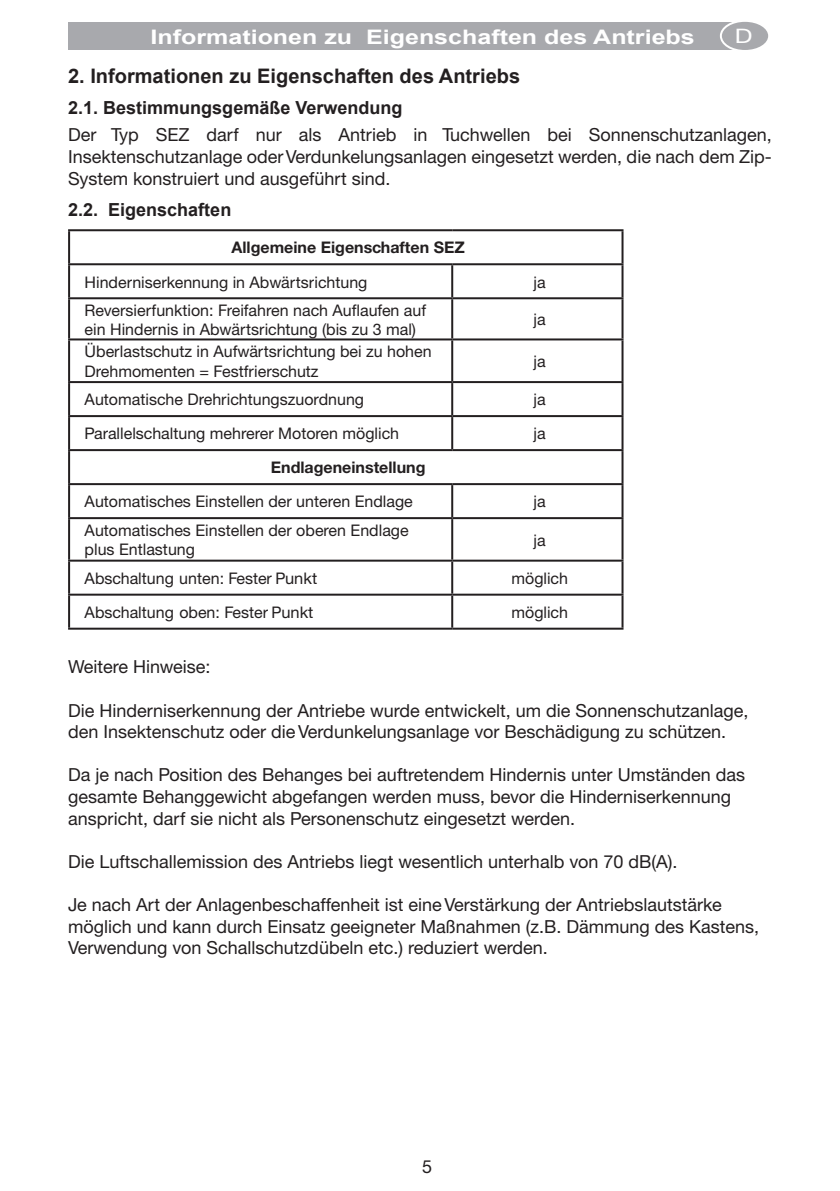
<style>
.page{position:relative;width:840px;height:1191px;background:#fff}
.page>*{position:absolute;margin:0;border:0;box-sizing:border-box;transform-origin:0 0}
.t1{font:700 20px "Arial";color:#231f20}
.t2{font:700 20px "Arial";color:#fff;scale:1.25 1}
.t3{font:20px "Helvetica Neue CE";color:#fff;scale:1.25 1}
.t4{font:18px/21.6px "Helvetica Neue CE";color:#231f20}
.t5{font:700 18px "Arial";color:#231f20}
.t6{font:16px/19.2px "Helvetica Neue CE";color:#231f20}
.t7{font:700 16px "Helvetica Neue CE";color:#231f20}
</style>
<div class="page">
<div style="left:68px;top:22px;width:669px;height:27px;background:#a8a9ad"></div>
<div style="left:720px;top:21px;width:48px;height:30px;background:#a8a9ad;border-radius:50%"></div>
<div style="left:719px;top:20px;width:50px;height:32px;border:2px solid #fff;border-radius:50%"></div>
<hr style="left:68px;top:229px;width:384px;height:2px;background:#231f20">
<hr style="left:68px;top:231px;width:2px;height:32px;background:#231f20">
<hr style="left:452px;top:229px;width:171px;height:2px;background:#231f20">
<hr style="left:621px;top:231px;width:2px;height:32px;background:#231f20">
<hr style="left:68px;top:263px;width:384px;height:2px;background:#231f20">
<hr style="left:68px;top:265px;width:2px;height:32px;background:#231f20">
<hr style="left:452px;top:263px;width:171px;height:2px;background:#231f20">
<hr style="left:451px;top:265px;width:2px;height:32px;background:#231f20">
<hr style="left:621px;top:265px;width:2px;height:32px;background:#231f20">
<hr style="left:68px;top:297px;width:384px;height:2px;background:#231f20">
<hr style="left:68px;top:299px;width:2px;height:39px;background:#231f20">
<hr style="left:452px;top:297px;width:171px;height:2px;background:#231f20">
<hr style="left:451px;top:299px;width:2px;height:39px;background:#231f20">
<hr style="left:621px;top:299px;width:2px;height:39px;background:#231f20">
<hr style="left:68px;top:338px;width:384px;height:2px;background:#231f20">
<hr style="left:68px;top:340px;width:2px;height:41px;background:#231f20">
<hr style="left:452px;top:338px;width:171px;height:2px;background:#231f20">
<hr style="left:451px;top:340px;width:2px;height:41px;background:#231f20">
<hr style="left:621px;top:340px;width:2px;height:41px;background:#231f20">
<hr style="left:68px;top:381px;width:384px;height:2px;background:#231f20">
<hr style="left:68px;top:383px;width:2px;height:32px;background:#231f20">
<hr style="left:452px;top:381px;width:171px;height:2px;background:#231f20">
<hr style="left:451px;top:383px;width:2px;height:32px;background:#231f20">
<hr style="left:621px;top:383px;width:2px;height:32px;background:#231f20">
<hr style="left:68px;top:415px;width:384px;height:2px;background:#231f20">
<hr style="left:68px;top:417px;width:2px;height:32px;background:#231f20">
<hr style="left:452px;top:415px;width:171px;height:2px;background:#231f20">
<hr style="left:451px;top:417px;width:2px;height:32px;background:#231f20">
<hr style="left:621px;top:417px;width:2px;height:32px;background:#231f20">
<hr style="left:68px;top:449px;width:384px;height:2px;background:#231f20">
<hr style="left:68px;top:451px;width:2px;height:32px;background:#231f20">
<hr style="left:452px;top:449px;width:171px;height:2px;background:#231f20">
<hr style="left:621px;top:451px;width:2px;height:32px;background:#231f20">
<hr style="left:68px;top:483px;width:384px;height:2px;background:#231f20">
<hr style="left:68px;top:485px;width:2px;height:32px;background:#231f20">
<hr style="left:452px;top:483px;width:171px;height:2px;background:#231f20">
<hr style="left:451px;top:485px;width:2px;height:32px;background:#231f20">
<hr style="left:621px;top:485px;width:2px;height:32px;background:#231f20">
<hr style="left:68px;top:517px;width:384px;height:2px;background:#231f20">
<hr style="left:68px;top:519px;width:2px;height:40px;background:#231f20">
<hr style="left:452px;top:517px;width:171px;height:2px;background:#231f20">
<hr style="left:451px;top:519px;width:2px;height:40px;background:#231f20">
<hr style="left:621px;top:519px;width:2px;height:40px;background:#231f20">
<hr style="left:68px;top:559px;width:384px;height:2px;background:#231f20">
<hr style="left:68px;top:561px;width:2px;height:32px;background:#231f20">
<hr style="left:452px;top:559px;width:171px;height:2px;background:#231f20">
<hr style="left:451px;top:561px;width:2px;height:32px;background:#231f20">
<hr style="left:621px;top:561px;width:2px;height:32px;background:#231f20">
<hr style="left:68px;top:593px;width:384px;height:2px;background:#231f20">
<hr style="left:68px;top:595px;width:2px;height:32px;background:#231f20">
<hr style="left:452px;top:593px;width:171px;height:2px;background:#231f20">
<hr style="left:451px;top:595px;width:2px;height:32px;background:#231f20">
<hr style="left:621px;top:595px;width:2px;height:32px;background:#231f20">
<hr style="left:68px;top:627px;width:384px;height:2px;background:#231f20">
<hr style="left:452px;top:627px;width:171px;height:2px;background:#231f20">
<p class="t2" style="left:150px;top:24px;width:436px">Informationen zu Eigenschaften des Antriebs</p>
<p class="t3" style="left:734px;top:24px;width:16px">D</p>
<p class="t1" style="left:68px;top:63px;width:453px">2. Informationen zu Eigenschaften des Antriebs</p>
<p class="t5" style="left:68px;top:96px;width:336px">2.1. Bestimmungsgemäße Verwendung</p>
<p class="t4" style="left:68px;top:124px;width:704px;text-align:justify">Der Typ SEZ darf nur als Antrieb in Tuchwellen bei Sonnenschutzanlagen, Insektenschutzanlage oder Verdunkelungsanlagen eingesetzt werden, die nach dem Zip-System konstruiert und ausgeführt sind.</p>
<p class="t5" style="left:68px;top:197px;width:165px">2.2. Eigenschaften</p>
<p class="t7" style="left:231px;top:238px;width:235px">Allgemeine Eigenschaften SEZ</p>
<p class="t6" style="left:85px;top:272px;width:284px">Hinderniserkennung in Abwärtsrichtung</p>
<p class="t6" style="left:533px;top:272px;width:14px">ja</p>
<p class="t6" style="left:85px;top:300px;width:343px">Reversierfunktion: Freifahren nach Auflaufen auf ein Hindernis in Abwärtsrichtung (bis zu 3 mal)</p>
<p class="t6" style="left:533px;top:310px;width:14px">ja</p>
<p class="t6" style="left:85px;top:342px;width:348px">Überlastschutz in Aufwärtsrichtung bei zu hohen<br>Drehmomenten = Festfrierschutz</p>
<p class="t6" style="left:533px;top:352px;width:14px">ja</p>
<p class="t6" style="left:85px;top:390px;width:281px">Automatische Drehrichtungszuordnung</p>
<p class="t6" style="left:533px;top:390px;width:14px">ja</p>
<p class="t6" style="left:85px;top:424px;width:316px">Parallelschaltung mehrerer Motoren möglich</p>
<p class="t6" style="left:533px;top:424px;width:14px">ja</p>
<p class="t7" style="left:270px;top:458px;width:156px">Endlageneinstellung</p>
<p class="t6" style="left:85px;top:492px;width:329px">Automatisches Einstellen der unteren Endlage</p>
<p class="t6" style="left:533px;top:492px;width:14px">ja</p>
<p class="t6" style="left:85px;top:521px;width:325px">Automatisches Einstellen der oberen Endlage plus Entlastung</p>
<p class="t6" style="left:533px;top:530px;width:14px">ja</p>
<p class="t6" style="left:85px;top:569px;width:234px">Abschaltung unten: Fester Punkt</p>
<p class="t6" style="left:511px;top:569px;width:58px">möglich</p>
<p class="t6" style="left:85px;top:603px;width:230px">Abschaltung oben: Fester Punkt</p>
<p class="t6" style="left:511px;top:603px;width:58px">möglich</p>
<p class="t4" style="left:68px;top:656px;width:144px">Weitere Hinweise:</p>
<p class="t4" style="left:68px;top:699px;width:681px">Die Hinderniserkennung der Antriebe wurde entwickelt, um die Sonnenschutzanlage, den Insektenschutz oder die Verdunkelungsanlage vor Beschädigung zu schützen.</p>
<p class="t4" style="left:68px;top:764px;width:678px">Da je nach Position des Behanges bei auftretendem Hindernis unter Umständen das gesamte Behanggewicht abgefangen werden muss, bevor die Hinderniserkennung anspricht, darf sie nicht als Personenschutz eingesetzt werden.</p>
<p class="t4" style="left:68px;top:851px;width:610px">Die Luftschallemission des Antriebs liegt wesentlich unterhalb von 70 dB(A).</p>
<p class="t4" style="left:68px;top:894px;width:692px">Je nach Art der Anlagenbeschaffenheit ist eine Verstärkung der Antriebslautstärke möglich und kann durch Einsatz geeigneter Maßnahmen (z.B. Dämmung des Kastens,<br>Verwendung von Schallschutzdübeln etc.) reduziert werden.</p>
<p class="t4" style="left:422px;top:1156px;width:12px">5</p>
</div>
